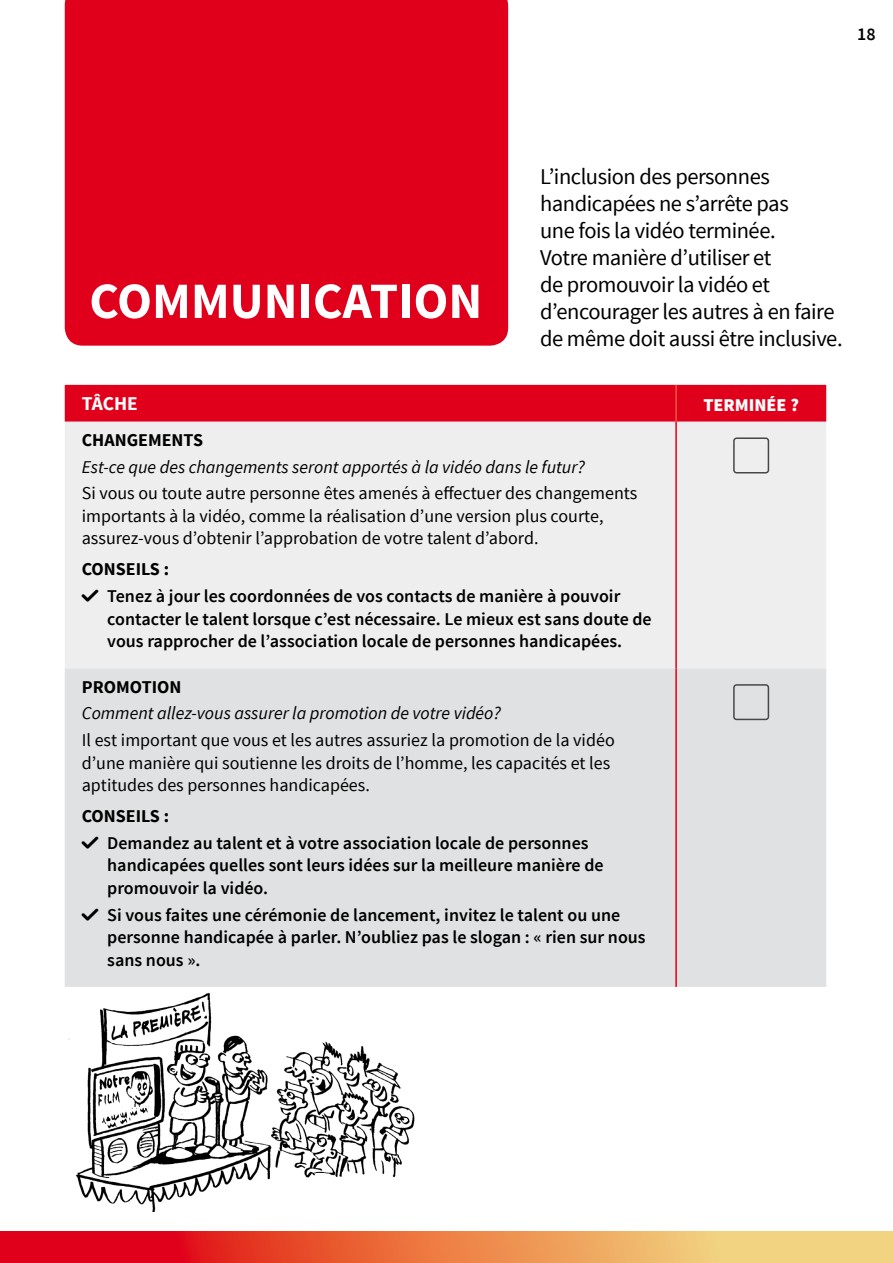
<style>
.page{position:relative;width:893px;height:1263px;background:#fff}
.page>*{position:absolute;margin:0;border:0;box-sizing:border-box;transform-origin:0 0}
.t1{font:700 51px "Source Sans Pro";color:#fff}
.t2{font:22.5px/27px "Source Sans Pro";letter-spacing:-.02em;color:#000}
.t3{font:700 19.5px "Source Sans Pro";letter-spacing:-.005em;color:#fff}
.t4{font:600 18px/22.5px "Source Sans Pro";color:#000}
.t5{font:18px/22.5px "Source Sans Pro";color:#000}
.t6{font:italic 18px "Source Sans Pro";color:#000}
.t7{font:700 18px "Source Sans Pro";color:#000}
.t8{font:900 18px "Source Sans Pro";color:#fff}
.s1{font-family:"MFG Labs Iconset";font-weight:400}
</style>
<div class="page">
<img style="left:68px;top:993px;width:347px;height:218px">
<div style="left:65px;top:385px;width:761px;height:37px;background:#e0001b"></div>
<div style="left:65px;top:422px;width:761px;height:246px;background:#eeeeef"></div>
<div style="left:65px;top:668px;width:761px;height:319px;background:#e0e1e2"></div>
<hr style="left:675px;top:385px;width:2px;height:37px;background:#e95840">
<hr style="left:675px;top:422px;width:2px;height:246px;background:#e0001b">
<hr style="left:675px;top:668px;width:2px;height:319px;background:#e0001b">
<svg style="left:732px;top:436px;width:38px;height:38px"></svg>
<svg style="left:732px;top:683px;width:38px;height:38px"></svg>
<svg style="left:0;top:1231px;width:893px;height:32px;background:#ea7249"></svg>
<div style="left:65px;top:0;width:443px;height:346px;background:#e0001b"></div>
<p class="t4" style="left:857px;top:23px;width:20px">18</p>
<h1 class="t1" style="left:89px;top:268px;width:394px">COMMUNICATION</h1>
<p class="t2" style="left:540px;top:163px;width:304px">L’inclusion des personnes handicapées ne s’arrête pas<br>une fois la vidéo terminée.<br>Votre manière d’utiliser et<br>de promouvoir la vidéo et d’encourager les autres à en faire de même doit aussi être inclusive.</p>
<p class="t3" style="left:82px;top:391px;width:58px">TÂCHE</p>
<p class="t8" style="left:703px;top:393px;width:97px">TERMINÉE ?</p>
<p class="t7" style="left:82px;top:428px;width:123px">CHANGEMENTS</p>
<p class="t6" style="left:82px;top:456px;width:505px">Est-ce que des changements seront apportés à la vidéo dans le futur?</p>
<p class="t5" style="left:82px;top:482px;width:557px">Si vous ou toute autre personne êtes amenés à effectuer des changements importants à la vidéo, comme la réalisation d’une version plus courte, assurez-vous d’obtenir l’approbation de votre talent d’abord.</p>
<p class="t7" style="left:82px;top:558px;width:89px">CONSEILS :</p>
<p class="t4" style="left:107px;top:585px;width:546px;text-indent:-26px"><span class="s1">✓</span> Tenez à jour les coordonnées de vos contacts de manière à pouvoir contacter le talent lorsque c’est nécessaire. Le mieux est sans doute de vous rapprocher de l’association locale de personnes handicapées.</p>
<p class="t7" style="left:82px;top:675px;width:101px">PROMOTION</p>
<p class="t6" style="left:82px;top:702px;width:421px">Comment allez-vous assurer la promotion de votre vidéo?</p>
<p class="t5" style="left:82px;top:729px;width:534px">Il est important que vous et les autres assuriez la promotion de la vidéo d’une manière qui soutienne les droits de l’homme, les capacités et les aptitudes des personnes handicapées.</p>
<p class="t7" style="left:82px;top:804px;width:89px">CONSEILS :</p>
<p class="t4" style="left:107px;top:832px;width:498px;text-indent:-26px"><span class="s1">✓</span> Demandez au talent et à votre association locale de personnes handicapées quelles sont leurs idées sur la meilleure manière de promouvoir la vidéo.</p>
<p class="t4" style="left:107px;top:904px;width:540px;text-indent:-26px"><span class="s1">✓</span> Si vous faites une cérémonie de lancement, invitez le talent ou une personne handicapée à parler. N’oubliez pas le slogan : « rien sur nous sans nous ».</p>
</div>
